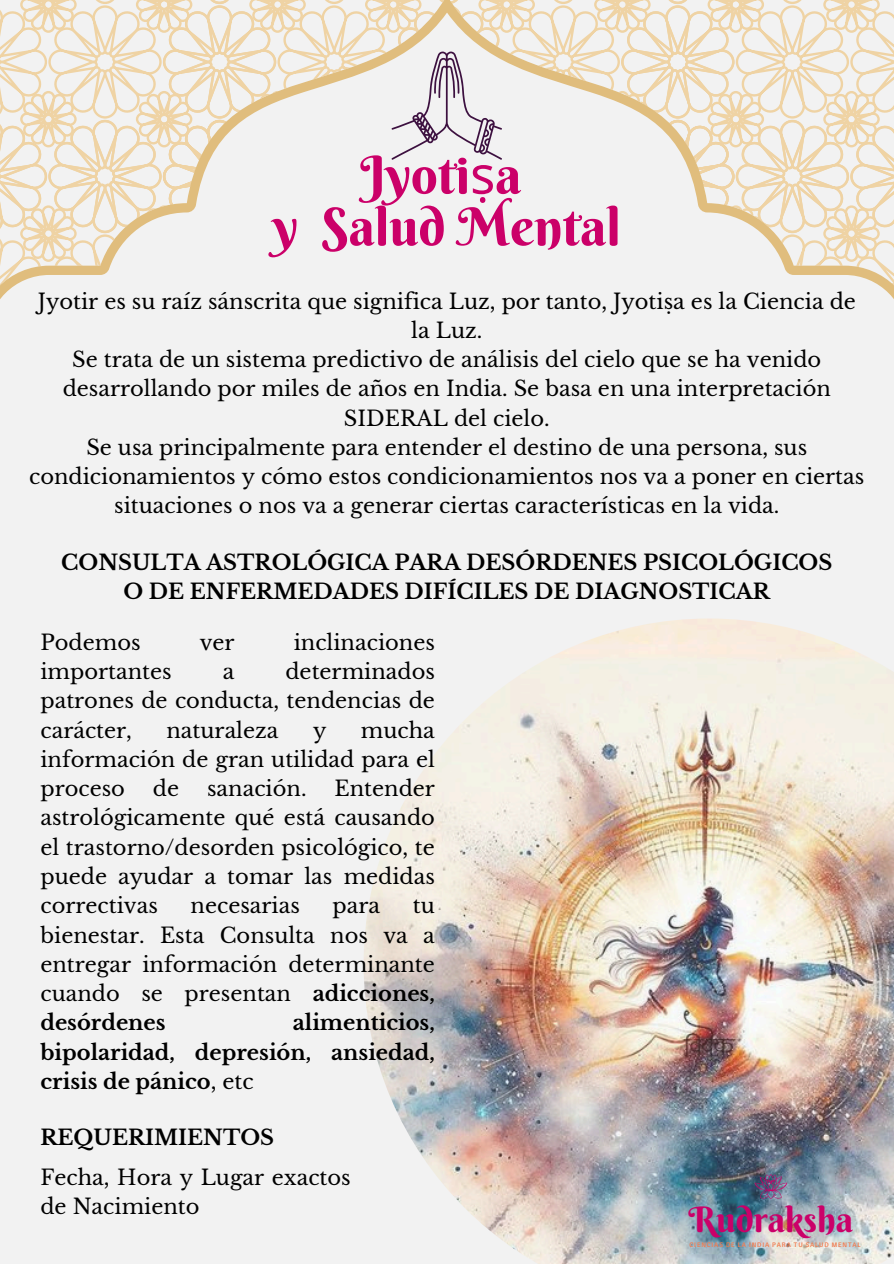
<style>
.page{position:relative;width:894px;height:1264px;background:#fff}
.page>*{position:absolute;margin:0;border:0;box-sizing:border-box;transform-origin:0 0}
.t1{font:52.5px/51.8px "Berkshire Swash";color:#cb0069;text-align:center}
.t2{font:35.1px "Berkshire Swash";color:#cb0069}
.t3{font:21px/29.2px "Libre Baskerville";color:#000;text-align:justify}
.t4{font:700 21px/29.2px "Libre Baskerville";color:#000;text-align:justify}
.t5{font:6.45px "Cantora One";letter-spacing:.13em;color:#f17b4f}
.s1{font-family:"Noto Sans"}
.s2{font-weight:700}
.s3{font-weight:400}
</style>
<div class="page">
<div style="left:0;top:0;width:893px;height:1263px;background:#f2f2f2"></div>
<img style="left:364px;top:863px;width:529px;height:400px">
<svg style="left:379px;top:618px;width:514px;height:245px;fill:#f2f0e3"></svg>
<svg style="left:0;top:0;width:893px;height:299px"></svg>
<svg style="left:754px;top:1174px;width:33px;height:24px"></svg>
<p class="t1" style="left:273px;top:149px;width:349px">Jyoti<span class="s1">ṣ</span>a<br>y Salud Mental</p>
<p class="t3" style="left:38px;top:286px;width:819px;text-align:center">Jyotir es su raíz sánscrita que significa Luz, por tanto, Jyotiṣa es la Ciencia de la Luz.</p>
<h1 class="t3" style="left:63px;top:345px;width:769px;text-align:center">Se trata de un sistema predictivo de análisis del cielo que se ha venido desarrollando por miles de años en India. Se basa en una interpretación<br>SIDERAL del cielo.</h1>
<p class="t3" style="left:29px;top:433px;width:836px;text-align:center">Se usa principalmente para entender el destino de una persona, sus condicionamientos y cómo estos condicionamientos nos va a poner en ciertas situaciones o nos va a generar ciertas características en la vida.</p>
<p class="t4" style="left:61px;top:548px;width:772px;text-align:center">CONSULTA ASTROLÓGICA PARA DESÓRDENES PSICOLÓGICOS<br>O DE ENFERMEDADES DIFÍCILES DE DIAGNOSTICAR</p>
<p class="t3" style="left:40px;top:628px;width:102px">Podemos</p>
<p class="t3" style="left:200px;top:628px;width:36px">ver</p>
<p class="t3" style="left:294px;top:628px;width:143px">inclinaciones</p>
<p class="t3" style="left:40px;top:657px;width:133px">importantes</p>
<p class="t3" style="left:223px;top:657px;width:13px">a</p>
<p class="t3" style="left:40px;top:657px;width:396px;text-indent:245px">determinados patrones de conducta, tendencias de carácter,</p>
<p class="t3" style="left:40px;top:715px;width:396px;text-indent:320px">mucha información de gran utilidad para el proceso</p>
<p class="t3" style="left:166px;top:715px;width:113px">naturaleza</p>
<p class="t3" style="left:313px;top:715px;width:15px">y</p>
<p class="t3" style="left:40px;top:774px;width:396px;text-indent:294px">Entender astrológicamente qué está causando el trastorno/desorden psicológico, te puede ayudar a tomar las medidas correctivas</p>
<p class="t3" style="left:153px;top:774px;width:28px">de</p>
<p class="t3" style="left:207px;top:774px;width:101px">sanación.</p>
<p class="t3" style="left:190px;top:891px;width:111px">necesarias</p>
<p class="t3" style="left:332px;top:891px;width:49px">para</p>
<p class="t3" style="left:40px;top:891px;width:396px;text-indent:372px">tu bienestar. Esta Consulta nos va a entregar información determinante cuando se presentan <span class="s2">adicciones, desórdenes</span></p>
<p class="t4" style="left:40px;top:1008px;width:396px;text-indent:252px">alimenticios, bipolaridad, depresión, ansiedad, crisis de pánico<span class="s3">, etc</span></p>
<p class="t4" style="left:40px;top:1123px;width:235px">REQUERIMIENTOS</p>
<h2 class="t3" style="left:40px;top:1162px;width:312px">Fecha, Hora y Lugar exactos de Nacimiento</h2>
<h2 class="t2" style="left:688px;top:1197px;width:166px">Rudraksha</h2>
<p class="t5" style="left:689px;top:1240px;width:172px">CIENCIAS DE LA INDIA PARA TU SALUD MENTAL</p>
</div>
